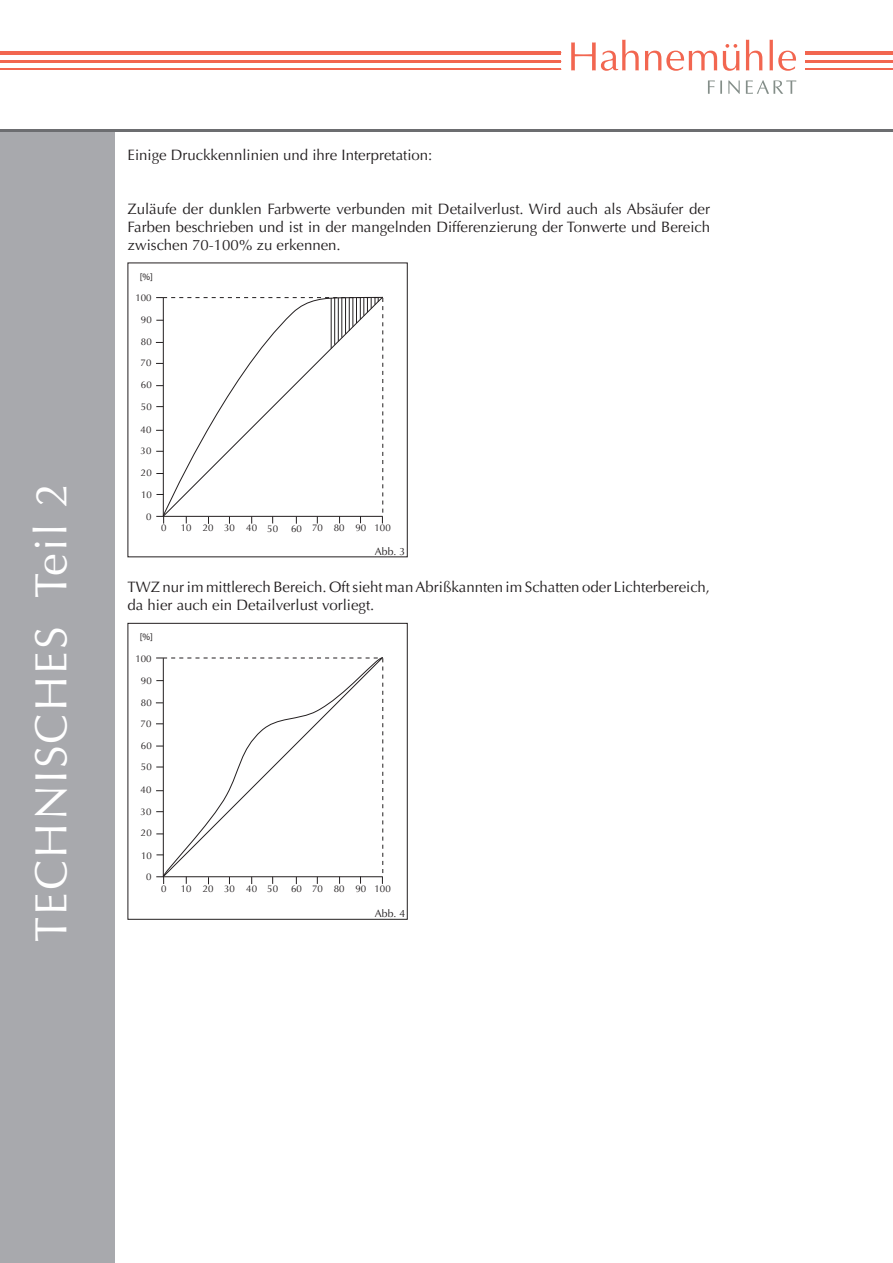
<style>
.page{position:relative;width:893px;height:1263px;background:#fff}
.page>*{position:absolute;margin:0;border:0;box-sizing:border-box;transform-origin:0 0}
.t1{font:45px "Optima LT";letter-spacing:.05em;color:#fff}
.t2{font:15px/18px "Optima LT";color:#231f20;text-align:justify}
.t3{font:10.5px "Optima LT";color:#231f20}
.t4{font:9.75px/21.3px "Optima LT";color:#231f20}
.t5{font:9.75px "Myriad Pro";color:#231f20}
</style>
<div class="page">
<svg style="left:708px;top:80px;width:14px;height:14px"></svg>
<svg style="left:728px;top:80px;width:12px;height:14px"></svg>
<svg style="left:746px;top:80px;width:50px;height:14px"></svg>
<svg style="left:571px;top:40px;width:68px;height:31px"></svg>
<svg style="left:645px;top:51px;width:72px;height:20px"></svg>
<svg style="left:723px;top:44px;width:16px;height:27px"></svg>
<svg style="left:746px;top:40px;width:16px;height:30px"></svg>
<svg style="left:770px;top:40px;width:26px;height:31px"></svg>
<hr style="left:805px;top:60px;width:88px;height:3px;background:#f26650">
<hr style="left:805px;top:51px;width:88px;height:3px;background:#f26650">
<hr style="left:805px;top:69px;width:88px;height:1px;background:#f26650">
<hr style="left:0;top:60px;width:561px;height:3px;background:#f26650">
<hr style="left:0;top:51px;width:561px;height:3px;background:#f26650">
<hr style="left:0;top:69px;width:561px;height:1px;background:#f26650">
<div style="left:0;top:130px;width:115px;height:1133px;background:#a8a9ad"></div>
<hr style="left:0;top:129px;width:893px;height:3px;background:#6c6d70">
<svg style="left:156px;top:297px;width:228px;height:227px"></svg>
<svg style="left:156px;top:658px;width:228px;height:226px"></svg>
<div style="left:128px;top:623px;width:280px;height:297px;border:1px solid #231f20"></div>
<h1 class="t1" style="left:25px;top:942px;width:462px;rotate:-90deg">TECHNISCHES Teil 2</h1>
<p class="t2" style="left:128px;top:146px;width:306px">Einige Druckkennlinien und ihre Interpretation:</p>
<p class="t2" style="left:128px;top:200px;width:584px">Zuläufe der dunklen Farbwerte verbunden mit Detailverlust. Wird auch als Absäufer der Farben beschrieben und ist in der mangelnden Differenzierung der Tonwerte und Bereich zwischen 70-100% zu erkennen.</p>
<p class="t5" style="left:140px;top:271px;width:15px">[%]</p>
<p class="t4" style="left:135px;top:287px;width:18px">100</p>
<p class="t4" style="left:141px;top:309px;width:12px">90</p>
<p class="t4" style="left:141px;top:332px;width:13px">80<br>70</p>
<p class="t4" style="left:141px;top:374px;width:12px">60</p>
<p class="t4" style="left:141px;top:396px;width:12px">50</p>
<p class="t4" style="left:141px;top:419px;width:12px">40<br>30</p>
<p class="t4" style="left:141px;top:462px;width:12px">20</p>
<p class="t4" style="left:141px;top:485px;width:12px;text-align:center">10<br>0</p>
<p class="t4" style="left:161px;top:517px;width:7px">0</p>
<p class="t4" style="left:181px;top:517px;width:99px">10 20 30 40 50</p>
<p class="t4" style="left:291px;top:517px;width:101px">60 70 80 90 100</p>
<p class="t3" style="left:375px;top:545px;width:32px">Abb. 3</p>
<p class="t2" style="left:128px;top:578px;width:584px">TWZ nur im mittlerech Bereich. Oft sieht man Abrißkannten im Schatten oder Lichterbereich, da hier auch ein Detailverlust vorliegt.</p>
<p class="t5" style="left:140px;top:631px;width:15px">[%]</p>
<p class="t4" style="left:135px;top:648px;width:18px">100</p>
<p class="t4" style="left:141px;top:670px;width:12px">90</p>
<p class="t4" style="left:141px;top:692px;width:13px">80<br>70</p>
<p class="t4" style="left:141px;top:735px;width:12px">60</p>
<p class="t4" style="left:141px;top:757px;width:12px">50</p>
<p class="t4" style="left:141px;top:779px;width:12px">40<br>30</p>
<p class="t4" style="left:141px;top:822px;width:12px">20</p>
<p class="t4" style="left:141px;top:845px;width:12px;text-align:center">10<br>0</p>
<p class="t4" style="left:161px;top:878px;width:7px">0</p>
<p class="t4" style="left:181px;top:878px;width:99px">10 20 30 40 50</p>
<p class="t4" style="left:291px;top:878px;width:101px">60 70 80 90 100</p>
<p class="t3" style="left:375px;top:907px;width:32px">Abb. 4</p>
</div>
